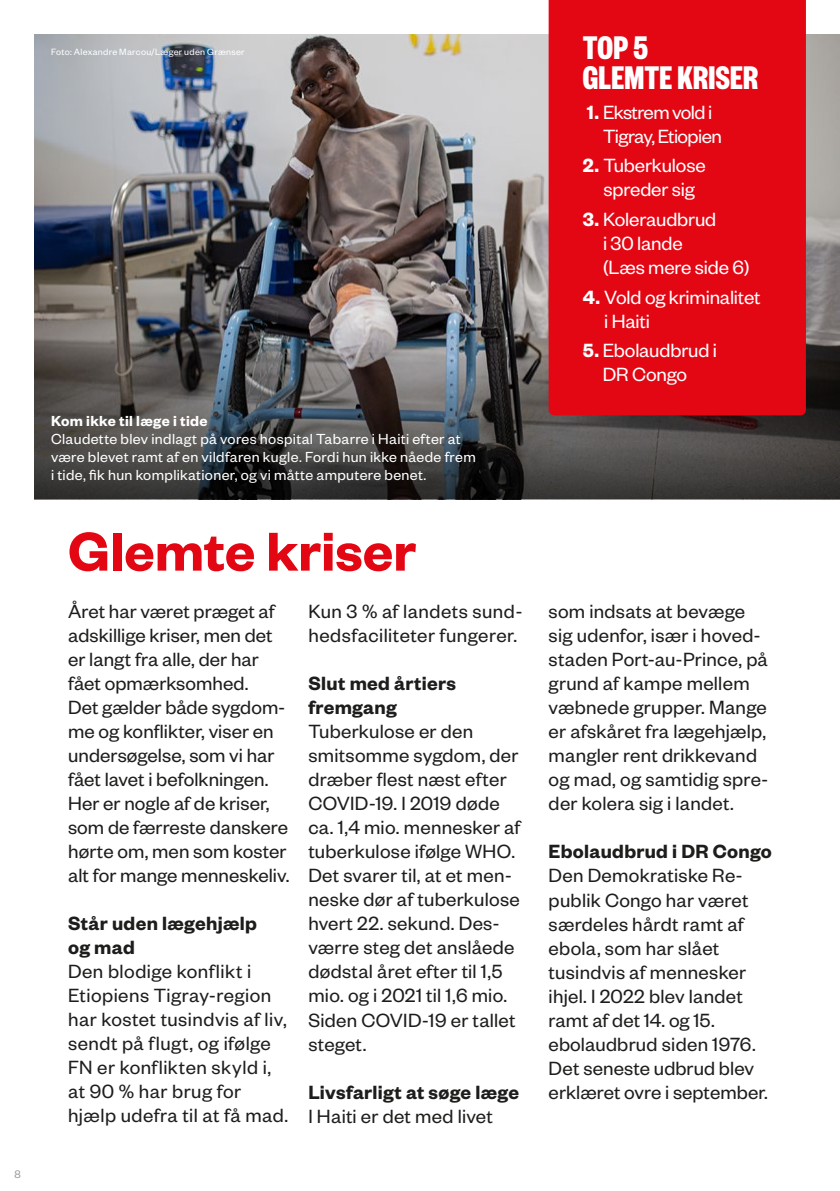
<style>
.page{position:relative;width:840px;height:1191px;background:#fff}
.page>*{position:absolute;margin:0;border:0;box-sizing:border-box;transform-origin:0 0}
.t1{font:600 60px "Founders Grotesk";color:#e30613}
.t2{font:700 36px/30px "Founders Grotesk X Cond";letter-spacing:.005em;color:#fff}
.t3{font:21px/24px "Founders Grotesk";letter-spacing:.01em;color:#1d1d1b}
.t4{font:21px/24px "Founders Grotesk";letter-spacing:-.01em;color:#fff;text-align:center}
.t5{font:600 21px/24px "Founders Grotesk";letter-spacing:.015em;color:#1d1d1b}
.t6{font:21px/24px "Founders Grotesk";letter-spacing:-.03em;color:#fff}
.t7{font:16px/18px "Founders Grotesk";letter-spacing:.02em;color:#fff}
.t8{font:600 16px "Founders Grotesk";letter-spacing:.02em;color:#fff}
.t9{font:12px "Founders Grotesk";color:#9d9d9c}
.t10{font:10px "Founders Grotesk";letter-spacing:.03em;color:#fff}
.s1{font-weight:600}
</style>
<div class="page">
<img style="left:34px;top:34px;width:805px;height:327px">
<svg style="left:34px;top:361px;width:805px;height:138px;background:#444343"></svg>
<div style="left:548px;top:0;width:257px;height:415px;background:#e30613"></div>
<p class="t9" style="left:14px;top:1166px;width:8px">8</p>
<p class="t10" style="left:51px;top:45px;width:195px">Foto: Alexandre Marcou/Læger uden Grænser</p>
<p class="t8" style="left:51px;top:410px;width:158px">Kom ikke til læge i tide</p>
<p class="t7" style="left:51px;top:429px;width:426px">Claudette blev indlagt på vores hospital Tabarre i Haiti efter at være blevet ramt af en vildfaren kugle. Fordi hun ikke nåede frem i tide, fik hun komplikationer, og vi måtte amputere benet.</p>
<h1 class="t1" style="left:68px;top:513px;width:349px">Glemte kriser</h1>
<p class="t3" style="left:68px;top:598px;width:223px">Året har været præget af adskillige kriser, men det er langt fra alle, der har fået opmærksomhed.<br>Det gælder både sygdom&shy;me og konflikter, viser en undersøgelse, som vi har fået lavet i befolkningen.<br>Her er nogle af de kriser, som de færreste danskere hørte om, men som koster alt for mange menneskeliv.</p>
<p class="t5" style="left:68px;top:910px;width:190px">Står uden lægehjælp og mad</p>
<p class="t3" style="left:68px;top:958px;width:222px">Den blodige konflikt i<br>Etiopiens Tigray-region har kostet tusindvis af liv, sendt på flugt, og ifølge<br>FN er konflikten skyld i, at 90 % har brug for hjælp udefra til at få mad.</p>
<p class="t3" style="left:308px;top:598px;width:215px">Kun 3 % af landets sund&shy;hedsfaciliteter fungerer.</p>
<p class="t5" style="left:308px;top:670px;width:149px">Slut med årtiers fremgang</p>
<p class="t3" style="left:308px;top:718px;width:213px">Tuberkulose er den smitsomme sygdom, der dræber flest næst efter<br>COVID-19. I 2019 døde ca. 1,4 mio. mennesker af tuberkulose ifølge WHO.<br>Det svarer til, at et men&shy;neske dør af tuberkulose hvert 22. sekund. Des&shy;værre steg det anslåede dødstal året efter til 1,5 mio. og i 2021 til 1,6 mio.<br>Siden COVID-19 er tallet steget.</p>
<p class="t5" style="left:308px;top:1078px;width:212px">Livsfarligt at søge læge</p>
<p class="t3" style="left:308px;top:1102px;width:186px">I Haiti er det med livet</p>
<h2 class="t2" style="left:582px;top:31px;width:177px">TOP 5<br>GLEMTE KRISER</h2>
<p class="t6" style="left:603px;top:99px;width:120px;text-indent:-16px"><span class="s1">1.</span> Ekstrem vold i<br>Tigray, Etiopien</p>
<p class="t4" style="left:582px;top:153px;width:124px"><span class="s1">2.</span> Tuberkulose spreder sig</p>
<p class="t4" style="left:602px;top:206px;width:148px;text-align:left;text-indent:-20px"><span class="s1">3.</span> Koleraudbrud<br>i 30 lande<br>(Læs mere side 6)</p>
<p class="t4" style="left:604px;top:284px;width:158px;text-align:left;text-indent:-22px"><span class="s1">4.</span> Vold og kriminalitet i Haiti</p>
<p class="t4" style="left:582px;top:338px;width:136px"><span class="s1">5.</span> Ebolaudbrud i<br>DR Congo</p>
<p class="t3" style="left:548px;top:598px;width:221px">som indsats at bevæge sig udenfor, især i hoved&shy;staden Port-au-Prince, på grund af kampe mellem væbnede grupper. Mange er afskåret fra lægehjælp, mangler rent drikkevand og mad, og samtidig spre&shy;der kolera sig i landet.</p>
<p class="t5" style="left:548px;top:838px;width:224px">Ebolaudbrud i DR Congo</p>
<p class="t3" style="left:548px;top:862px;width:221px">Den Demokratiske Re&shy;publik Congo har været særdeles hårdt ramt af ebola, som har slået tusindvis af mennesker ihjel. I 2022 blev landet ramt af det 14. og 15. ebolaudbrud siden 1976.<br>Det seneste udbrud blev erklæret ovre i september.</p>
</div>
